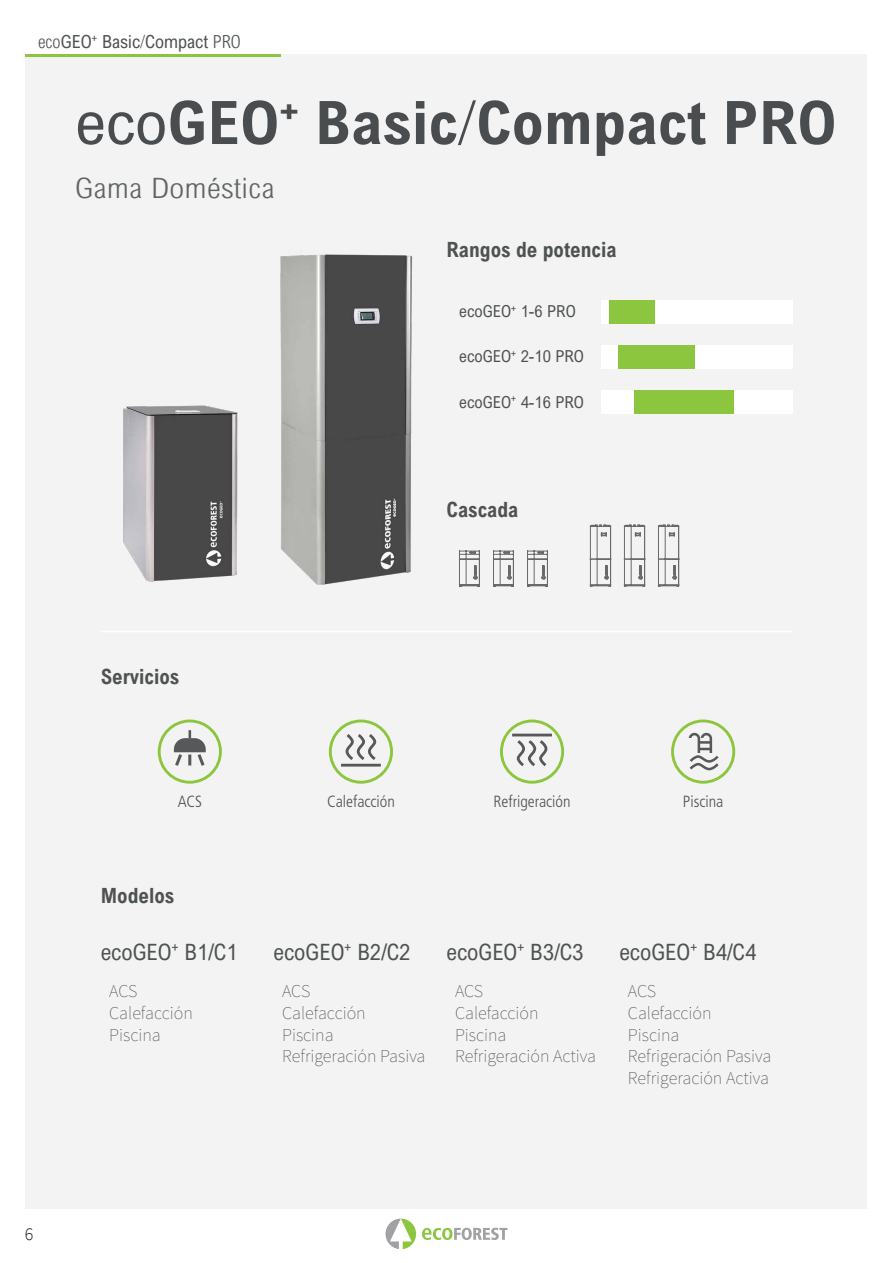
<style>
.page{position:relative;width:893px;height:1263px;background:#fff}
.page>*{position:absolute;margin:0;border:0;box-sizing:border-box;transform-origin:0 0}
.texto{font:700 60px "Arial Nova Cond";color:#4a4d4f;scale:1.08 1}
.texto-2{font:300 28.05px "Arial Nova Cond";letter-spacing:.01em;color:#606465;scale:1.18 1}
.t1{font:22.5px "Arial Nova Cond";color:#4f5252}
.t2{font:700 21px "Arial Nova Cond";color:#4f5252}
.t3{font:200 18px "Source Sans Pro";color:#4f5252}
.t4{font:18px "Arial Nova Cond";color:#4f5252}
.t5{font:300 18px "Source Sans Pro";color:#231f20}
.t6{font:16.5px "Arial Nova Cond";color:#4f5252}
.t7{font:300 condensed 16.2px "Frutiger LT Std";color:#4f5252}
.s1{font-weight:300}
.s2{font-weight:400}
</style>
<div class="page">
<div style="left:26px;top:54px;width:841px;height:1155px;background:#f3f3f3"></div>
<svg style="left:386px;top:1218px;width:30px;height:31px"></svg>
<svg style="left:422px;top:1228px;width:85px;height:12px"></svg>
<hr style="left:101px;top:631px;width:691px;height:1px;background:#fff">
<div style="left:601px;top:346px;width:191px;height:23px;background:#fff"></div>
<div style="left:601px;top:390px;width:191px;height:24px;background:#fff"></div>
<div style="left:601px;top:301px;width:191px;height:23px;background:#fff"></div>
<div style="left:671px;top:719px;width:64px;height:65px;border:3px solid #8bc63e;border-radius:50%"></div>
<div style="left:701px;top:733px;width:11px;height:34px;border:3px solid #57585a;border-radius:4px"></div>
<div style="left:696px;top:738px;width:13px;height:31px;background:#f3f3f3"></div>
<div style="left:689px;top:733px;width:11px;height:34px;border:3px solid #57585a;border-radius:4px"></div>
<div style="left:685px;top:738px;width:11px;height:31px;background:#f3f3f3"></div>
<svg style="left:689px;top:741px;width:30px;height:30px"></svg>
<div style="left:500px;top:719px;width:64px;height:65px;border:3px solid #8bc63e;border-radius:50%"></div>
<hr style="left:512px;top:734px;width:40px;height:2px;background:#57585a">
<svg style="left:516px;top:740px;width:32px;height:27px"></svg>
<div style="left:329px;top:719px;width:64px;height:65px;border:3px solid #8bc63e;border-radius:50%"></div>
<hr style="left:341px;top:764px;width:40px;height:2px;background:#57585a">
<svg style="left:345px;top:734px;width:32px;height:26px"></svg>
<div style="left:158px;top:719px;width:64px;height:65px;border:3px solid #8bc63e;border-radius:50%"></div>
<svg style="left:173px;top:730px;width:33px;height:36px"></svg>
<div style="left:634px;top:390px;width:100px;height:24px;background:#8bc63e"></div>
<div style="left:618px;top:346px;width:77px;height:23px;background:#8bc63e"></div>
<div style="left:609px;top:301px;width:45px;height:23px;background:#8bc63e"></div>
<svg style="left:459px;top:551px;width:21px;height:35px"></svg>
<svg style="left:493px;top:551px;width:21px;height:35px"></svg>
<svg style="left:527px;top:551px;width:21px;height:35px"></svg>
<svg style="left:590px;top:525px;width:21px;height:61px"></svg>
<svg style="left:624px;top:525px;width:21px;height:61px"></svg>
<svg style="left:658px;top:525px;width:21px;height:61px"></svg>
<img style="left:280px;top:254px;width:133px;height:331px">
<img style="left:123px;top:405px;width:115px;height:177px">
<hr style="left:26px;top:54px;width:255px;height:2px;background:#8bc63e">
<p class="t4" style="left:38px;top:31px;width:204px"><span class="s1">eco</span>GEO<sup>+</sup> Basic<span class="s1">/</span>Compact <span class="s1">PRO</span></p>
<p class="texto" style="left:75px;top:85px;width:707px"><span class="s2">eco</span>GEO<sup>+</sup> Basic<span class="s1">/</span>Compact PRO</p>
<p class="texto-2" style="left:75px;top:171px;width:170px">Gama Doméstica</p>
<p class="t2" style="left:446px;top:236px;width:172px">Rangos de potencia</p>
<p class="t6" style="left:459px;top:301px;width:118px">ecoGEO<sup>+</sup> 1-6 PRO</p>
<p class="t6" style="left:459px;top:346px;width:126px">ecoGEO<sup>+</sup> 2-10 PRO</p>
<p class="t6" style="left:459px;top:392px;width:126px">ecoGEO<sup>+</sup> 4-16 PRO</p>
<p class="t2" style="left:101px;top:663px;width:80px">Servicios</p>
<p class="t2" style="left:446px;top:496px;width:74px">Cascada</p>
<p class="t7" style="left:178px;top:792px;width:26px">ACS</p>
<p class="t7" style="left:327px;top:792px;width:69px">Calefacción</p>
<p class="t7" style="left:493px;top:792px;width:79px">Refrigeración</p>
<p class="t7" style="left:683px;top:792px;width:42px">Piscina</p>
<p class="t5" style="left:25px;top:1223px;width:10px">6</p>
<p class="t2" style="left:101px;top:882px;width:75px">Modelos</p>
<p class="t1" style="left:101px;top:938px;width:138px">ecoGEO<sup>+</sup> B1/C1</p>
<p class="t3" style="left:109px;top:981px;width:30px">ACS</p>
<p class="t3" style="left:109px;top:1002px;width:85px">Calefacción</p>
<p class="t3" style="left:109px;top:1024px;width:53px">Piscina</p>
<p class="t1" style="left:274px;top:938px;width:138px">ecoGEO<sup>+</sup> B2/C2</p>
<p class="t3" style="left:282px;top:981px;width:30px">ACS</p>
<p class="t3" style="left:282px;top:1002px;width:85px">Calefacción</p>
<p class="t3" style="left:282px;top:1024px;width:53px">Piscina</p>
<p class="t3" style="left:282px;top:1045px;width:145px">Refrigeración Pasiva</p>
<p class="t1" style="left:446px;top:938px;width:138px">ecoGEO<sup>+</sup> B3/C3</p>
<p class="t3" style="left:455px;top:981px;width:30px">ACS</p>
<p class="t3" style="left:455px;top:1002px;width:85px">Calefacción</p>
<p class="t3" style="left:455px;top:1024px;width:53px">Piscina</p>
<p class="t3" style="left:455px;top:1045px;width:143px">Refrigeración Activa</p>
<p class="t1" style="left:619px;top:938px;width:138px">ecoGEO<sup>+</sup> B4/C4</p>
<p class="t3" style="left:628px;top:981px;width:30px">ACS</p>
<p class="t3" style="left:628px;top:1002px;width:85px">Calefacción</p>
<p class="t3" style="left:628px;top:1024px;width:53px">Piscina</p>
<p class="t3" style="left:628px;top:1045px;width:145px">Refrigeración Pasiva</p>
<p class="t3" style="left:628px;top:1067px;width:143px">Refrigeración Activa</p>
</div>
